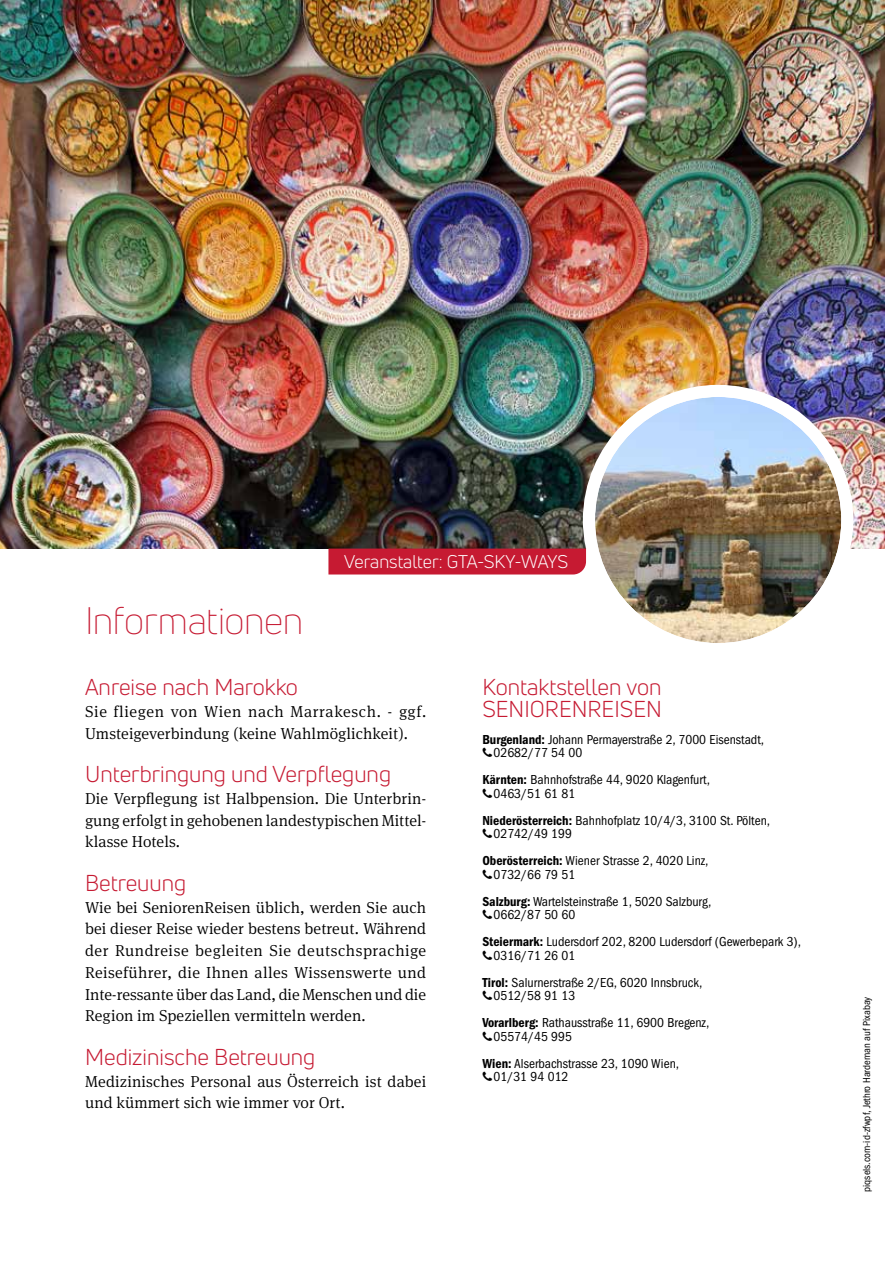
<style>
.page{position:relative;width:885px;height:1263px;background:#fff}
.page>*{position:absolute;margin:0;border:0;box-sizing:border-box;transform-origin:0 0}
.t1{font:300 37.5px "Uni Neue";letter-spacing:-.01em;color:#c61a32}
.t2{font:22.5px/21.8px "Uni Neue";color:#c61a32}
.t3{font:18px "Uni Neue";color:#fff}
.t4{font:300 15.9px/21.8px "Meta Serif Pro";letter-spacing:.005em;color:#000}
.t5{font:condensed 13.5px/13.5px "ITC Franklin Gothic Std";color:#000}
.t6{font:condensed 10.5px "ITC Franklin Gothic Std";color:#000}
.s1{font-family:"ITC Franklin Gothic Std Dm Cd";font-stretch:normal}
</style>
<div class="page">
<img style="left:0;top:0;width:884px;height:549px">
<div style="left:589px;top:391px;width:258px;height:258px;background:#fff;border-radius:50%"></div>
<img style="left:595px;top:397px;width:246px;height:246px;border-radius:123px">
<div style="left:583px;top:385px;width:270px;height:270px;border:12px solid #fff;border-radius:50%"></div>
<div style="left:328px;top:549px;width:258px;height:25px;background:#c61a32"></div>
<h1 class="t1" style="left:85px;top:597px;width:220px">Informationen</h1>
<h3 class="t3" style="left:344px;top:551px;width:226px">Veranstalter: GTA-SKY-WAYS</h3>
<h2 class="t2" style="left:85px;top:676px;width:214px">Anreise nach Marokko</h2>
<p class="t4" style="left:85px;top:700px;width:343px">Sie fliegen von Wien nach Marrakesch. - ggf.<br>Umsteigeverbindung (keine Wahlmöglichkeit).</p>
<h2 class="t2" style="left:85px;top:763px;width:307px">Unterbringung und Verpflegung</h2>
<p class="t4" style="left:85px;top:787px;width:343px;text-align:justify">Die Verpflegung ist Halbpension. Die Unterbrin&shy;gung erfolgt in gehobenen landestypischen Mittel&shy;klasse Hotels.</p>
<h2 class="t2" style="left:85px;top:872px;width:103px">Betreuung</h2>
<p class="t4" style="left:85px;top:895px;width:342px;text-align:justify">Wie bei SeniorenReisen üblich, werden Sie auch bei dieser Reise wieder bestens betreut. Während der Rundreise begleiten Sie deutschsprachige Reiseführer, die Ihnen alles Wissenswerte und Inte-ressante über das Land, die Menschen und die Region im Speziellen vermitteln werden.</p>
<h2 class="t2" style="left:85px;top:1046px;width:232px">Medizinische Betreuung</h2>
<p class="t4" style="left:85px;top:1069px;width:342px">Medizinisches Personal aus Österreich ist dabei und kümmert sich wie immer vor Ort.</p>
<h2 class="t2" style="left:482px;top:676px;width:181px">Kontaktstellen von<br>SENIORENREISEN</h2>
<p class="t5" style="left:482px;top:733px;width:283px"><span class="s1">Burgenland:</span> Johann Permayerstraße 2, 7000 Eisenstadt, ķ02682/77 54 00</p>
<p class="t5" style="left:482px;top:773px;width:229px"><span class="s1">Kärnten:</span> Bahnhofstraße 44, 9020 Klagenfurt, ķ0463/51 61 81</p>
<p class="t5" style="left:482px;top:814px;width:289px"><span class="s1">Niederösterreich:</span> Bahnhofplatz 10/4/3, 3100 St. Pölten, ķ02742/49 199</p>
<p class="t5" style="left:482px;top:854px;width:228px"><span class="s1">Oberösterreich:</span> Wiener Strasse 2, 4020 Linz, ķ0732/66 79 51</p>
<p class="t5" style="left:482px;top:895px;width:230px"><span class="s1">Salzburg:</span> Wartelsteinstraße 1, 5020 Salzburg, ķ0662/87 50 60</p>
<p class="t5" style="left:482px;top:935px;width:320px"><span class="s1">Steiermark:</span> Ludersdorf 202, 8200 Ludersdorf (Gewerbepark 3), ķ0316/71 26 01</p>
<p class="t5" style="left:482px;top:976px;width:221px"><span class="s1">Tirol:</span> Salurnerstraße 2/EG, 6020 Innsbruck, ķ0512/58 91 13</p>
<p class="t5" style="left:482px;top:1016px;width:228px"><span class="s1">Vorarlberg:</span> Rathausstraße 11, 6900 Bregenz, ķ05574/45 995</p>
<p class="t5" style="left:482px;top:1057px;width:198px"><span class="s1">Wien:</span> Alserbachstrasse 23, 1090 Wien, ķ01/31 94 012</p>
<p class="t6" style="left:860px;top:1192px;width:196px;rotate:-90deg">piqsels.com-id-zfwpf, Jethro Hardeman auf Pixabay</p>
</div>
